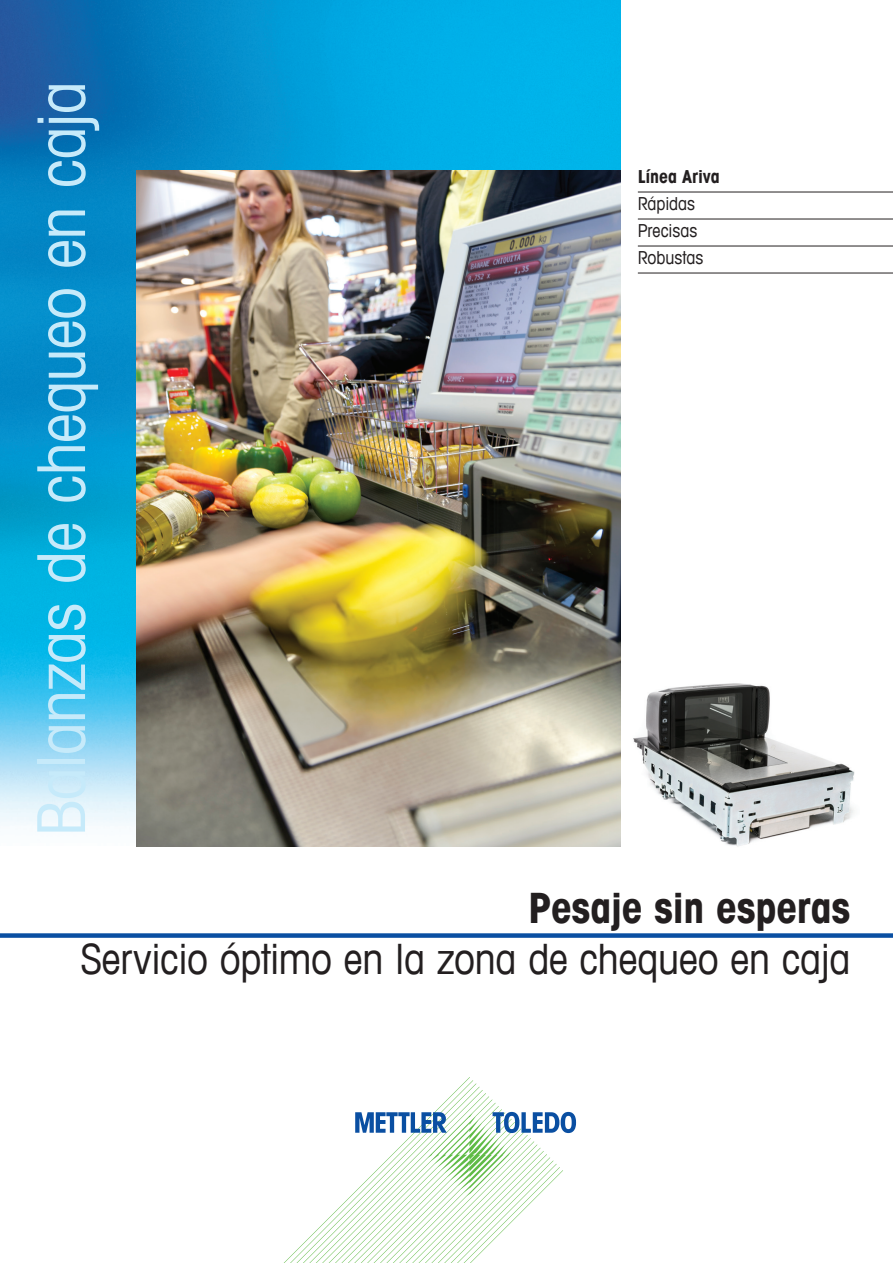
<style>
.page{position:relative;width:893px;height:1263px;background:#fff}
.page>*{position:absolute;margin:0;border:0;box-sizing:border-box;transform-origin:0 0}
.t1{font:condensed 66px "Avant Garde Com";letter-spacing:-.01em;color:#c6eafa}
.t2{font:condensed 42px "Avant Garde Com";letter-spacing:-.005em;color:#231f20}
.t3{font:700 condensed 42px "Avant Garde Com";letter-spacing:-.005em;color:#231f20}
.t4{font:condensed 18px/27px "Avant Garde Com";letter-spacing:-.005em;color:#231f20}
.t5{font:700 condensed 18px "Avant Garde Com";letter-spacing:-.01em;color:#231f20}
</style>
<div class="page">
<svg style="left:284px;top:1077px;width:292px;height:186px"></svg>
<div style="left:0;top:933px;width:893px;height:5px;background:#0a4fa2"></div>
<img style="left:0;top:0;width:621px;height:826px">
<hr style="left:638px;top:192px;width:255px;height:1px;background:#231f20">
<hr style="left:638px;top:219px;width:255px;height:1px;background:#231f20">
<hr style="left:638px;top:246px;width:255px;height:1px;background:#231f20">
<hr style="left:638px;top:273px;width:255px;height:1px;background:#231f20">
<img style="left:633px;top:683px;width:222px;height:164px">
<img style="left:136px;top:171px;width:485px;height:675px">
<h1 class="t1" style="left:21px;top:836px;width:756px;rotate:-90deg">Balanzas de chequeo en caja</h1>
<p class="t5" style="left:638px;top:165px;width:83px">Línea Ariva</p>
<p class="t4" style="left:638px;top:190px;width:67px">Rápidas<br>Precisas<br>Robustas</p>
<p class="t3" style="left:528px;top:881px;width:324px">Pesaje sin esperas</p>
<p class="t2" style="left:81px;top:933px;width:771px">Servicio óptimo en la zona de chequeo en caja</p>
</div>
